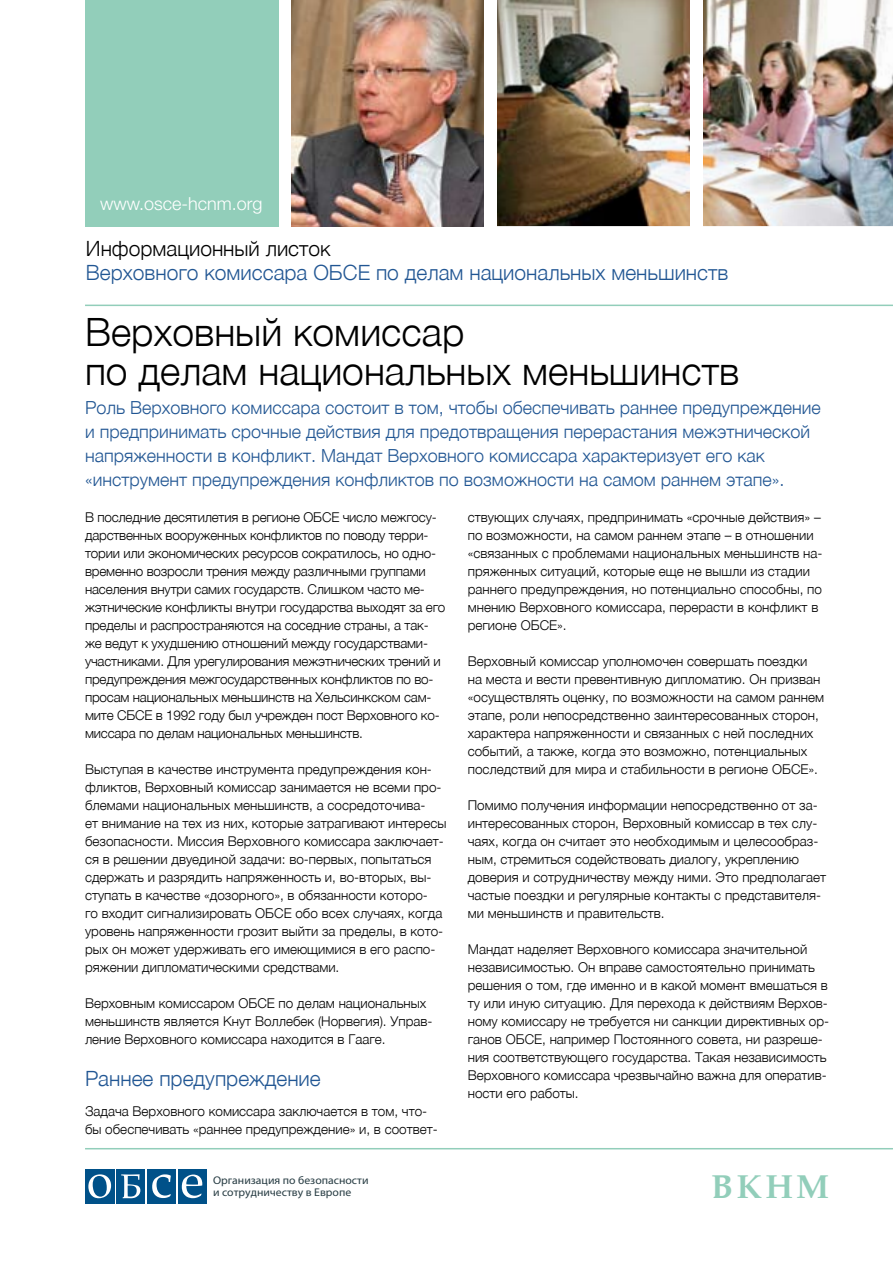
<style>
.page{position:relative;width:893px;height:1263px;background:#fff}
.page>*{position:absolute;margin:0;border:0;box-sizing:border-box;transform-origin:0 0}
.t1{font:300 39px/39px "Helvetica Neue LTCYR";color:#000}
.t2{font:700 33px "Palatino";color:#92ceba}
.t3{font:300 21px "Helvetica Neue LTCYR";color:#215693}
.t4{font:300 21px "Helvetica Neue LTCYR";color:#000}
.t5{font:300 18px/24px "Helvetica Neue LTCYR";color:#215693}
.t6{font:300 18px "Helvetica Neue LT Std";color:#fff}
.t7{font:300 13.5px/18px "Helvetica Neue LTCYR";color:#000}
.t8{font:11.25px/11.1px "Myriad Pro";color:#273c43;scale:1.05 1}
</style>
<div class="page">
<img style="left:497px;top:0;width:396px;height:226px">
<img style="left:291px;top:0;width:193px;height:226px">
<hr style="left:85px;top:1148px;width:808px;height:1px;background:#92ceba">
<hr style="left:85px;top:305px;width:808px;height:1px;background:#92ceba">
<div style="left:85px;top:0;width:194px;height:226px;background:#92ceba"></div>
<div style="left:690px;top:0;width:13px;height:255px;background:#fff"></div>
<div style="left:85px;top:1169px;width:29px;height:34px;background:#005189"></div>
<div style="left:116px;top:1169px;width:29px;height:34px;background:#005189"></div>
<div style="left:147px;top:1169px;width:29px;height:34px;background:#005189"></div>
<div style="left:178px;top:1169px;width:29px;height:34px;background:#005189"></div>
<svg style="left:182px;top:1174px;width:20px;height:24px"></svg>
<svg style="left:152px;top:1174px;width:19px;height:24px"></svg>
<svg style="left:88px;top:1174px;width:23px;height:24px"></svg>
<svg style="left:121px;top:1174px;width:19px;height:24px"></svg>
<h3 class="t6" style="left:100px;top:193px;width:164px">www.osce-hcnm.org</h3>
<h3 class="t4" style="left:86px;top:237px;width:246px">Информационный листок</h3>
<h3 class="t3" style="left:86px;top:261px;width:644px">Верховного комиссара ОБСЕ по делам национальных меньшинств</h3>
<h1 class="t1" style="left:85px;top:313px;width:656px">Верховный комиссар<br>по делам национальных меньшинств</h1>
<p class="t5" style="left:85px;top:395px;width:737px">Роль Верховного комиссара состоит в том, чтобы обеспечивать раннее предупреждение и предпринимать срочные действия для предотвращения перерастания межэтнической напряженности в конфликт. Мандат Верховного комиссара характеризует его как «инструмент предупреждения конфликтов по возможности на самом раннем этапе».</p>
<p class="t7" style="left:85px;top:508px;width:362px">В последние десятилетия в регионе ОБСЕ число межгосу&shy;дарственных вооруженных конфликтов по поводу терри&shy;тории или экономических ресурсов сократилось, но одно&shy;временно возросли трения между различными группами населения внутри самих государств. Слишком часто ме&shy;жэтнические конфликты внутри государства выходят за его пределы и распространяются на соседние страны, а так&shy;же ведут к ухудшению отношений между государствами&shy;участниками. Для урегулирования межэтнических трений и предупреждения межгосударственных конфликтов по во&shy;просам национальных меньшинств на Хельсинкском сам&shy;мите СБСЕ в 1992 году был учрежден пост Верховного ко&shy;миссара по делам национальных меньшинств.</p>
<p class="t7" style="left:85px;top:760px;width:363px">Выступая в качестве инструмента предупреждения кон&shy;фликтов, Верховный комиссар занимается не всеми про&shy;блемами национальных меньшинств, а сосредоточива-<br>ет внимание на тех из них, которые затрагивают интересы безопасности. Миссия Верховного комиссара заключает&shy;ся в решении двуединой задачи: во-первых, попытаться сдержать и разрядить напряженность и, во-вторых, вы&shy;ступать в качестве «дозорного», в обязанности которо-<br>го входит сигнализировать ОБСЕ обо всех случаях, когда уровень напряженности грозит выйти за пределы, в кото&shy;рых он может удерживать его имеющимися в его распо&shy;ряжении дипломатическими средствами.</p>
<p class="t7" style="left:85px;top:994px;width:349px">Верховным комиссаром ОБСЕ по делам национальных меньшинств является Кнут Воллебек (Норвегия). Управ&shy;ление Верховного комиссара находится в Гааге.</p>
<h3 class="t3" style="left:85px;top:1067px;width:237px">Раннее предупреждение</h3>
<p class="t7" style="left:85px;top:1102px;width:354px">Задача Верховного комиссара заключается в том, что&shy;бы обеспечивать «раннее предупреждение» и, в соответ-</p>
<p class="t7" style="left:468px;top:508px;width:356px">ствующих случаях, предпринимать «срочные действия» – по возможности, на самом раннем этапе – в отношении «связанных с проблемами национальных меньшинств на&shy;пряженных ситуаций, которые еще не вышли из стадии раннего предупреждения, но потенциально способны, по мнению Верховного комиссара, перерасти в конфликт в регионе ОБСЕ».</p>
<p class="t7" style="left:468px;top:652px;width:358px">Верховный комиссар уполномочен совершать поездки на места и вести превентивную дипломатию. Он призван «осуществлять оценку, по возможности на самом раннем этапе, роли непосредственно заинтересованных сторон, характера напряженности и связанных с ней последних событий, а также, когда это возможно, потенциальных последствий для мира и стабильности в регионе ОБСЕ».</p>
<p class="t7" style="left:468px;top:796px;width:360px">Помимо получения информации непосредственно от за&shy;интересованных сторон, Верховный комиссар в тех слу&shy;чаях, когда он считает это необходимым и целесообраз&shy;ным, стремиться содействовать диалогу, укреплению доверия и сотрудничеству между ними. Это предполагает частые поездки и регулярные контакты с представителя&shy;ми меньшинств и правительств.</p>
<p class="t7" style="left:468px;top:940px;width:363px">Мандат наделяет Верховного комиссара значительной независимостью. Он вправе самостоятельно принимать решения о том, где именно и в какой момент вмешаться в ту или иную ситуацию. Для перехода к действиям Верхов&shy;ному комиссару не требуется ни санкции директивных ор&shy;ганов ОБСЕ, например Постоянного совета, ни разреше&shy;ния соответствующего государства. Такая независимость Верховного комиссара чрезвычайно важна для оператив&shy;ности его работы.</p>
<p class="t8" style="left:213px;top:1175px;width:150px">Организация по безопасности и сотрудничеству в Европе</p>
<h2 class="t2" style="left:711px;top:1158px;width:120px">bkhm</h2>
</div>
